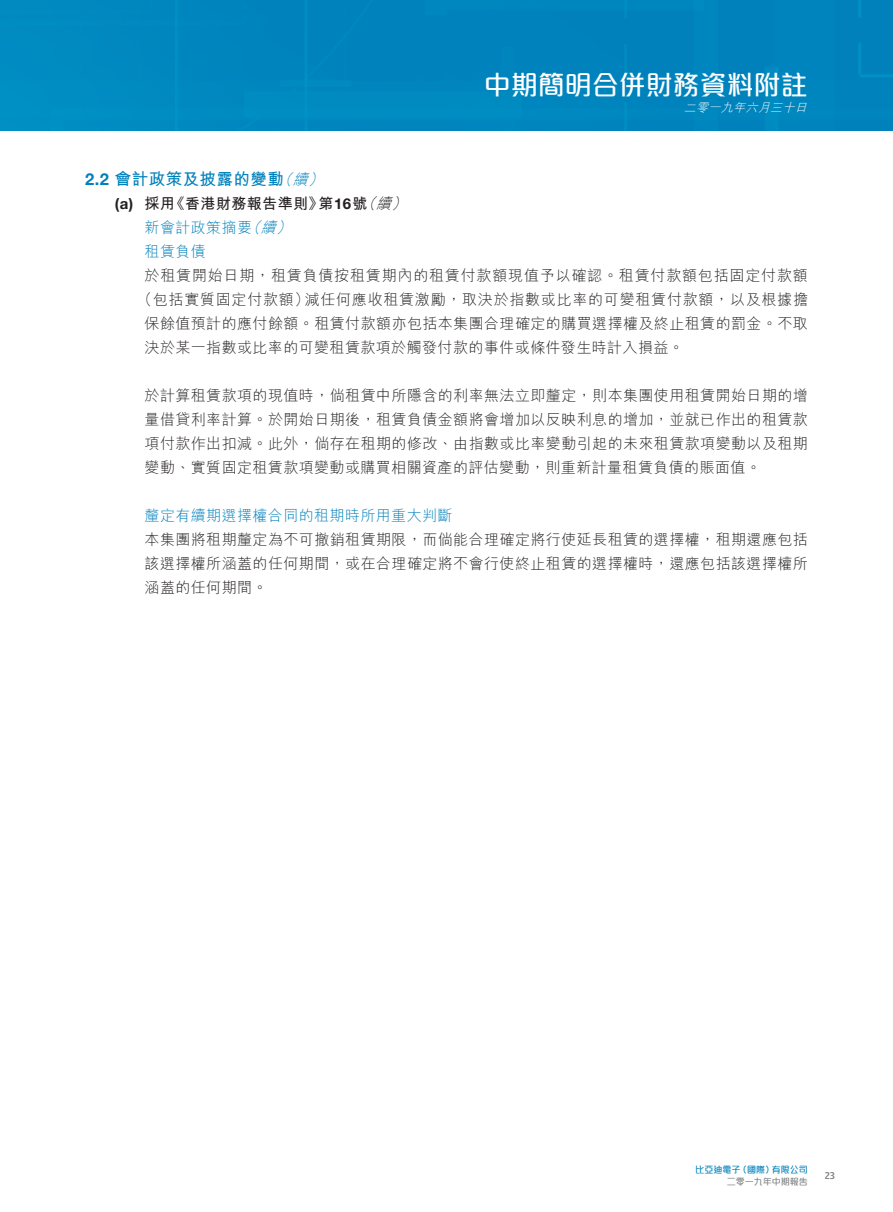
<style>
.page{position:relative;width:893px;height:1212px;background:#fff}
.page>*{position:absolute;margin:0;border:0;box-sizing:border-box;transform-origin:0 0}
.t1{font:500 27px "M Elle HK";color:#fff}
.t2{font:700 16.5px "M Hei HK";letter-spacing:.03em;color:#0081bb}
.t3{font:300 15px/24px "M Hei HK";letter-spacing:.03em;color:#231f20;text-align:justify}
.t4{font:300 15px "M Hei HK";letter-spacing:.05em;color:#231f20}
.t5{font:300 15px "M Hei HK";letter-spacing:.055em;color:#231f20}
.t6{font:700 15px "M Hei HK";letter-spacing:.03em;color:#231f20}
.t7{font:300 15px "M Hei HK";letter-spacing:.03em;color:#0081bb}
.t8{font:italic 300 12px "M Hei HK";color:#fff}
.t9{font:500 10.5px "Amplitude";color:#808285}
.t10{font:500 9px "M Elle HK";color:#0081bb}
.t11{font:500 9px "M Elle HK";color:#808285}
.s1{font-family:"Helvetica Neue LT Std"}
.s2{font-weight:300;font-style:italic;font-size:15px}
.s3{font-weight:300;font-style:italic}
.s4{font-style:italic}
.s5{color:#0081bb}
</style>
<div class="page">
<div style="left:0;top:0;width:893px;height:131px;background:#0085bd"></div>
<h1 class="t1" style="left:484px;top:66px;width:325px">中期簡明合併財務資料附註</h1>
<p class="t8" style="left:684px;top:99px;width:129px">二零一九年六月三十日</p>
<p class="t2" style="left:85px;top:167px;width:245px"><span class="s1">2.2</span> 會計政策及披露的變動<span class="s2">（續）</span></p>
<p class="t6" style="left:115px;top:192px;width:299px"><span class="s1">(a)</span> 採用《香港財務報告準則》第<span class="s1">16</span>號<span class="s3">（續）</span></p>
<p class="t7" style="left:145px;top:217px;width:153px">新會計政策摘要<span class="s4">（續）</span></p>
<p class="t7" style="left:145px;top:241px;width:63px">租賃負債</p>
<p class="t5" style="left:145px;top:265px;width:665px">於租賃開始日期，租賃負債按租賃期內的租賃付款額現值予以確認。租賃付款額包括固定付款額</p>
<p class="t4" style="left:137px;top:289px;width:672px">（包括實質固定付款額）減任何應收租賃激勵，取決於指數或比率的可變租賃付款額，以及根據擔</p>
<p class="t3" style="left:145px;top:311px;width:665px">保餘值預計的應付餘額。租賃付款額亦包括本集團合理確定的購買選擇權及終止租賃的罰金。不取</p>
<p class="t3" style="left:145px;top:335px;width:541px">決於某一指數或比率的可變租賃款項於觸發付款的事件或條件發生時計入損益。</p>
<p class="t3" style="left:145px;top:383px;width:665px">於計算租賃款項的現值時，倘租賃中所隱含的利率無法立即釐定，則本集團使用租賃開始日期的增量借貸利率計算。於開始日期後，租賃負債金額將會增加以反映利息的增加，並就已作出的租賃款項付款作出扣減。此外，倘存在租期的修改、由指數或比率變動引起的未來租賃款項變動以及租期變動、實質固定租賃款項變動或購買相關資產的評估變動，則重新計量租賃負債的賬面值。</p>
<p class="t3" style="left:145px;top:503px;width:665px;text-align:left"><span class="s5">釐定有續期選擇權合同的租期時所用重大判斷<br></span>本集團將租期釐定為不可撤銷租賃期限，而倘能合理確定將行使延長租賃的選擇權，租期還應包括該選擇權所涵蓋的任何期間，或在合理確定將不會行使終止租賃的選擇權時，還應包括該選擇權所涵蓋的任何期間。</p>
<p class="t10" style="left:695px;top:1163px;width:114px">比亞迪電子（國際）有限公司</p>
<p class="t11" style="left:727px;top:1175px;width:82px">二零一九年中期報告</p>
<p class="t9" style="left:825px;top:1169px;width:12px">23</p>
</div>
